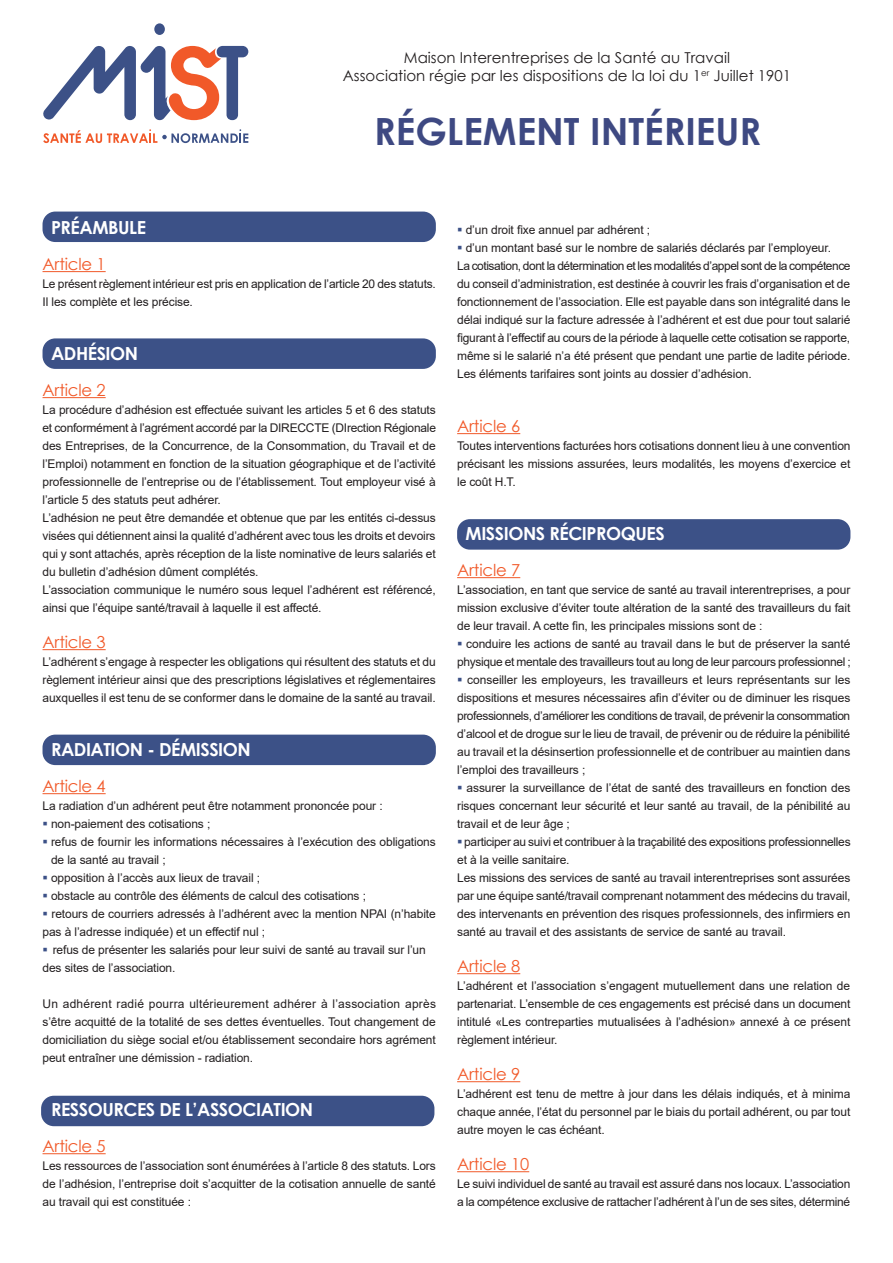
<style>
.page{position:relative;width:893px;height:1263px;background:#fff}
.page>*{position:absolute;margin:0;border:0;box-sizing:border-box;transform-origin:0 0}
.t1{font:700 37.5px "Century Gothic";color:#3e4982}
.t2{font:700 18px "Century Gothic";letter-spacing:-.025em;color:#fff}
.t3{font:16.5px "Century Gothic";letter-spacing:-.01em;color:#f15929}
.t4{font:15px "Century Gothic";color:#231f20}
.t5{font:12px/18px "Arial";letter-spacing:-.01em;color:#231f20;text-align:justify}
.t6{font:12px/18px "Arial";letter-spacing:-.03em;color:#231f20}
.s1{color:#3c5187}
</style>
<div class="page">
<div style="left:43px;top:212px;width:393px;height:30px;background:#3c5187;border-radius:13px"></div>
<div style="left:41px;top:1096px;width:393px;height:30px;background:#3c5187;border-radius:13px"></div>
<div style="left:43px;top:338px;width:393px;height:31px;background:#3c5187;border-radius:13px"></div>
<div style="left:43px;top:735px;width:393px;height:30px;background:#3c5187;border-radius:13px"></div>
<div style="left:457px;top:519px;width:393px;height:31px;background:#3c5187;border-radius:13px"></div>
<hr style="left:43px;top:271px;width:63px;height:1px;background:#f15929">
<hr style="left:43px;top:397px;width:63px;height:1px;background:#f15929">
<hr style="left:43px;top:649px;width:63px;height:1px;background:#f15929">
<hr style="left:43px;top:793px;width:63px;height:1px;background:#f15929">
<hr style="left:43px;top:1153px;width:63px;height:1px;background:#f15929">
<hr style="left:457px;top:433px;width:63px;height:1px;background:#f15929">
<hr style="left:457px;top:577px;width:63px;height:1px;background:#f15929">
<hr style="left:457px;top:973px;width:63px;height:1px;background:#f15929">
<hr style="left:457px;top:1081px;width:63px;height:1px;background:#f15929">
<hr style="left:457px;top:1171px;width:72px;height:1px;background:#f15929">
<div style="left:154px;top:23px;width:11px;height:12px;background:#3c5187;border-radius:50%"></div>
<svg style="left:43px;top:45px;width:205px;height:75px"></svg>
<svg style="left:43px;top:129px;width:205px;height:14px"></svg>
<p class="t4" style="left:404px;top:47px;width:328px">Maison Interentreprises de la Santé au Travail</p>
<p class="t4" style="left:343px;top:65px;width:450px">Association régie par les dispositions de la loi du 1<sup>er</sup> Juillet 1901</p>
<p class="t1" style="left:374px;top:103px;width:389px">RÉGLEMENT INTÉRIEUR</p>
<p class="t2" style="left:51px;top:214px;width:97px">PRÉAMBULE</p>
<p class="t3" style="left:43px;top:253px;width:65px">Article 1</p>
<p class="t5" style="left:43px;top:275px;width:395px">Le présent règlement intérieur est pris en application de l’article 20 des statuts.</p>
<p class="t5" style="left:43px;top:293px;width:152px">Il les complète et les précise.</p>
<p class="t2" style="left:51px;top:340px;width:89px">ADHÉSION</p>
<p class="t3" style="left:43px;top:379px;width:65px">Article 2</p>
<p class="t5" style="left:43px;top:401px;width:395px">La procédure d’adhésion est effectuée suivant les articles 5 et 6 des statuts et conformément à l’agrément accordé par la DIRECCTE (DIrection Régionale des Entreprises, de la Concurrence, de la Consommation, du Travail et de l’Emploi) notamment en fonction de la situation géographique et de l’activité professionnelle de l’entreprise ou de l’établissement. Tout employeur visé à l’article 5 des statuts peut adhérer.</p>
<p class="t5" style="left:43px;top:509px;width:395px">L’adhésion ne peut être demandée et obtenue que par les entités ci-dessus visées qui détiennent ainsi la qualité d’adhérent avec tous les droits et devoirs qui y sont attachés, après réception de la liste nominative de leurs salariés et du bulletin d’adhésion dûment complétés.</p>
<p class="t5" style="left:43px;top:581px;width:395px">L’association communique le numéro sous lequel l’adhérent est référencé, ainsi que l’équipe santé/travail à laquelle il est affecté.</p>
<p class="t3" style="left:43px;top:631px;width:65px">Article 3</p>
<p class="t5" style="left:43px;top:653px;width:395px">L’adhérent s’engage à respecter les obligations qui résultent des statuts et du règlement intérieur ainsi que des prescriptions législatives et réglementaires auxquelles il est tenu de se conformer dans le domaine de la santé au travail.</p>
<p class="t2" style="left:51px;top:736px;width:201px">RADIATION - DÉMISSION</p>
<p class="t3" style="left:43px;top:775px;width:65px">Article 4</p>
<p class="t5" style="left:43px;top:797px;width:342px">La radiation d’un adhérent peut être notamment prononcée pour :</p>
<p class="t5" style="left:43px;top:815px;width:169px"><span class="s1">▪</span> non-paiement des cotisations ;</p>
<p class="t5" style="left:51px;top:833px;width:386px;text-indent:-9px"><span class="s1">▪</span> refus de fournir les informations nécessaires à l’exécution des obligations de la santé au travail ;</p>
<p class="t5" style="left:43px;top:869px;width:219px"><span class="s1">▪</span> opposition à l’accès aux lieux de travail ;</p>
<p class="t5" style="left:43px;top:887px;width:325px"><span class="s1">▪</span> obstacle au contrôle des éléments de calcul des cotisations ;</p>
<p class="t5" style="left:43px;top:905px;width:395px"><span class="s1">▪</span> retours de courriers adressés à l’adhérent avec la mention NPAI (n’habite pas à l’adresse indiquée) et un effectif nul ;</p>
<p class="t5" style="left:43px;top:941px;width:385px"><span class="s1">▪</span> refus de présenter les salariés pour leur suivi de santé au travail sur l’un des sites de l’association.</p>
<p class="t5" style="left:43px;top:995px;width:395px">Un adhérent radié pourra ultérieurement adhérer à l’association après s’être acquitté de la totalité de ses dettes éventuelles. Tout changement de domiciliation du siège social et/ou établissement secondaire hors agrément peut entraîner une démission - radiation.</p>
<p class="t2" style="left:51px;top:1096px;width:264px">RESSOURCES DE L’ASSOCIATION</p>
<p class="t3" style="left:43px;top:1135px;width:65px">Article 5</p>
<p class="t5" style="left:43px;top:1157px;width:395px">Les ressources de l’association sont énumérées à l’article 8 des statuts. Lors de l’adhésion, l’entreprise doit s’acquitter de la cotisation annuelle de santé au travail qui est constituée :</p>
<p class="t5" style="left:457px;top:221px;width:195px"><span class="s1">▪</span> d’un droit fixe annuel par adhérent ;</p>
<p class="t5" style="left:457px;top:239px;width:375px"><span class="s1">▪</span> d’un montant basé sur le nombre de salariés déclarés par l’employeur.</p>
<p class="t5" style="left:457px;top:257px;width:395px">La cotisation, dont la détermination et les modalités d’appel sont de la compétence du conseil d’administration, est destinée à couvrir les frais d’organisation et de fonctionnement de l’association. Elle est payable dans son intégralité dans le délai indiqué sur la facture adressée à l’adhérent et est due pour tout salarié figurant à l’effectif au cours de la période à laquelle cette cotisation se rapporte, même si le salarié n’a été présent que pendant une partie de ladite période.<br>Les éléments tarifaires sont joints au dossier d’adhésion.</p>
<p class="t3" style="left:457px;top:415px;width:65px">Article 6</p>
<p class="t5" style="left:457px;top:437px;width:395px">Toutes interventions facturées hors cotisations donnent lieu à une convention précisant les missions assurées, leurs modalités, les moyens d’exercice et le coût H.T.</p>
<p class="t2" style="left:466px;top:520px;width:201px">MISSIONS RÉCIPROQUES</p>
<p class="t3" style="left:457px;top:559px;width:65px">Article 7</p>
<p class="t5" style="left:457px;top:581px;width:395px">L’association, en tant que service de santé au travail interentreprises, a pour mission exclusive d’éviter toute altération de la santé des travailleurs du fait de leur travail. A cette fin, les principales missions sont de :</p>
<p class="t6" style="left:457px;top:635px;width:395px"><span class="s1">▪</span> conduire les actions de santé au travail dans le but de préserver la santé physique et mentale des travailleurs tout au long de leur parcours professionnel ;</p>
<p class="t5" style="left:457px;top:671px;width:395px"><span class="s1">▪</span> conseiller les employeurs, les travailleurs et leurs représentants sur les dispositions et mesures nécessaires afin d’éviter ou de diminuer les risques professionnels, d’améliorer les conditions de travail, de prévenir la consommation d’alcool et de drogue sur le lieu de travail, de prévenir ou de réduire la pénibilité au travail et la désinsertion professionnelle et de contribuer au maintien dans l’emploi des travailleurs ;</p>
<p class="t5" style="left:457px;top:779px;width:395px"><span class="s1">▪</span> assurer la surveillance de l’état de santé des travailleurs en fonction des risques concernant leur sécurité et leur santé au travail, de la pénibilité au travail et de leur âge ;</p>
<p class="t5" style="left:457px;top:833px;width:395px"><span class="s1">▪</span> participer au suivi et contribuer à la traçabilité des expositions professionnelles et à la veille sanitaire.</p>
<p class="t5" style="left:457px;top:869px;width:395px">Les missions des services de santé au travail interentreprises sont assurées par une équipe santé/travail comprenant notamment des médecins du travail, des intervenants en prévention des risques professionnels, des infirmiers en santé au travail et des assistants de service de santé au travail.</p>
<p class="t3" style="left:457px;top:955px;width:65px">Article 8</p>
<p class="t5" style="left:457px;top:977px;width:395px">L’adhérent et l’association s’engagent mutuellement dans une relation de partenariat. L’ensemble de ces engagements est précisé dans un document intitulé «Les contreparties mutualisées à l’adhésion» annexé à ce présent règlement intérieur.</p>
<p class="t3" style="left:457px;top:1063px;width:65px">Article 9</p>
<p class="t5" style="left:457px;top:1085px;width:395px">L’adhérent est tenu de mettre à jour dans les délais indiqués, et à minima chaque année, l’état du personnel par le biais du portail adhérent, ou par tout autre moyen le cas échéant.</p>
<p class="t3" style="left:457px;top:1153px;width:74px">Article 10</p>
<p class="t5" style="left:457px;top:1175px;width:395px">Le suivi individuel de santé au travail est assuré dans nos locaux. L’association a la compétence exclusive de rattacher l’adhérent à l’un de ses sites, déterminé</p>
</div>
